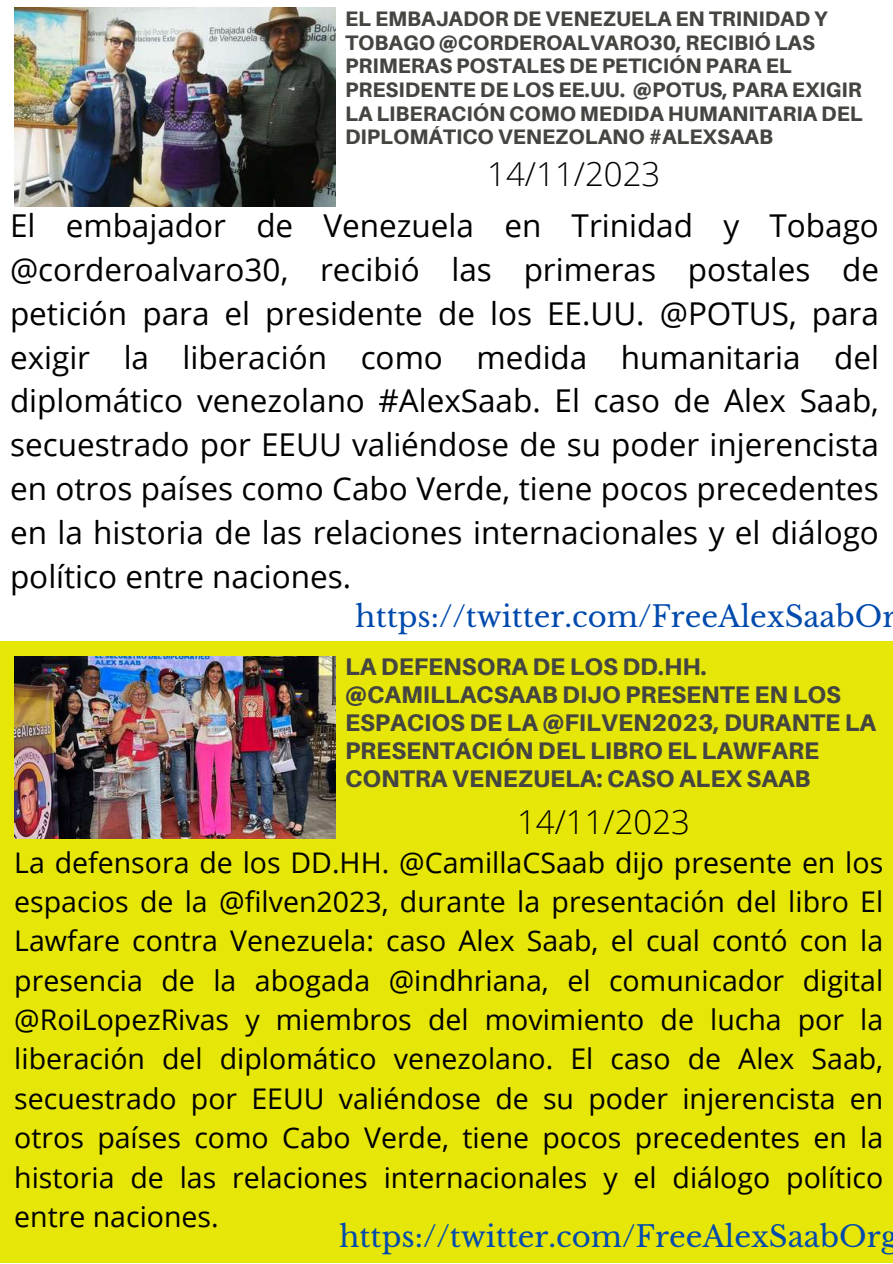
<style>
.page{position:relative;width:893px;height:1264px;background:#fff}
.page>*{position:absolute;margin:0;border:0;box-sizing:border-box;transform-origin:0 0}
.t1{font:300 33px "Open Sans";color:#000}
.t2{font:31.5px/43.8px "Open Sans";color:#000;text-align:justify}
.t3{font:29.1px "Libre Baskerville";color:#004aad}
.t4{font:28.5px/39.3px "Open Sans";color:#000;text-align:justify}
.t5{font:800 24px/28px "Aileron";color:#444440}
.t6{font:800 21px/23.5px "Aileron";color:#444440}
</style>
<div class="page">
<div style="left:0;top:641px;width:892px;height:621px;background:#e6e609"></div>
<img style="left:14px;top:656px;width:322px;height:182px">
<img style="left:14px;top:8px;width:322px;height:199px">
<p class="t6" style="left:345px;top:7px;width:519px">EL EMBAJADOR DE VENEZUELA EN TRINIDAD Y TOBAGO @CORDEROALVARO30, RECIBIÓ LAS PRIMERAS POSTALES DE PETICIÓN PARA EL PRESIDENTE DE LOS EE.UU. @POTUS, PARA EXIGIR LA LIBERACIÓN COMO MEDIDA HUMANITARIA DEL DIPLOMÁTICO VENEZOLANO #ALEXSAAB</p>
<p class="t1" style="left:487px;top:151px;width:174px">14/11/2023</p>
<p class="t2" style="left:10px;top:203px;width:870px">El embajador de Venezuela en Trinidad y Tobago @corderoalvaro30, recibió las primeras postales de petición para el presidente de los EE.UU. @POTUS, para exigir la liberación como medida humanitaria del diplomático venezolano #AlexSaab. El caso de Alex Saab, secuestrado por EEUU valiéndose de su poder injerencista en otros países como Cabo Verde, tiene pocos precedentes en la historia de las relaciones internacionales y el diálogo político entre naciones.</p>
<p class="t3" style="left:355px;top:599px;width:542px">https://twitter.com/FreeAlexSaabOr</p>
<p class="t5" style="left:345px;top:652px;width:532px">LA DEFENSORA DE LOS DD.HH. @CAMILLACSAAB DIJO PRESENTE EN LOS ESPACIOS DE LA @FILVEN2023, DURANTE LA PRESENTACIÓN DEL LIBRO EL LAWFARE CONTRA VENEZUELA: CASO ALEX SAAB</p>
<p class="t1" style="left:517px;top:798px;width:174px">14/11/2023</p>
<p class="t4" style="left:14px;top:842px;width:870px">La defensora de los DD.HH. @CamillaCSaab dijo presente en los espacios de la @filven2023, durante la presentación del libro El Lawfare contra Venezuela: caso Alex Saab, el cual contó con la presencia de la abogada @indhriana, el comunicador digital @RoiLopezRivas y miembros del movimiento de lucha por la liberación del diplomático venezolano. El caso de Alex Saab, secuestrado por EEUU valiéndose de su poder injerencista en otros países como Cabo Verde, tiene pocos precedentes en la historia de las relaciones internacionales y el diálogo político entre naciones.</p>
<p class="t3" style="left:339px;top:1218px;width:560px">https://twitter.com/FreeAlexSaabOrg</p>
</div>
